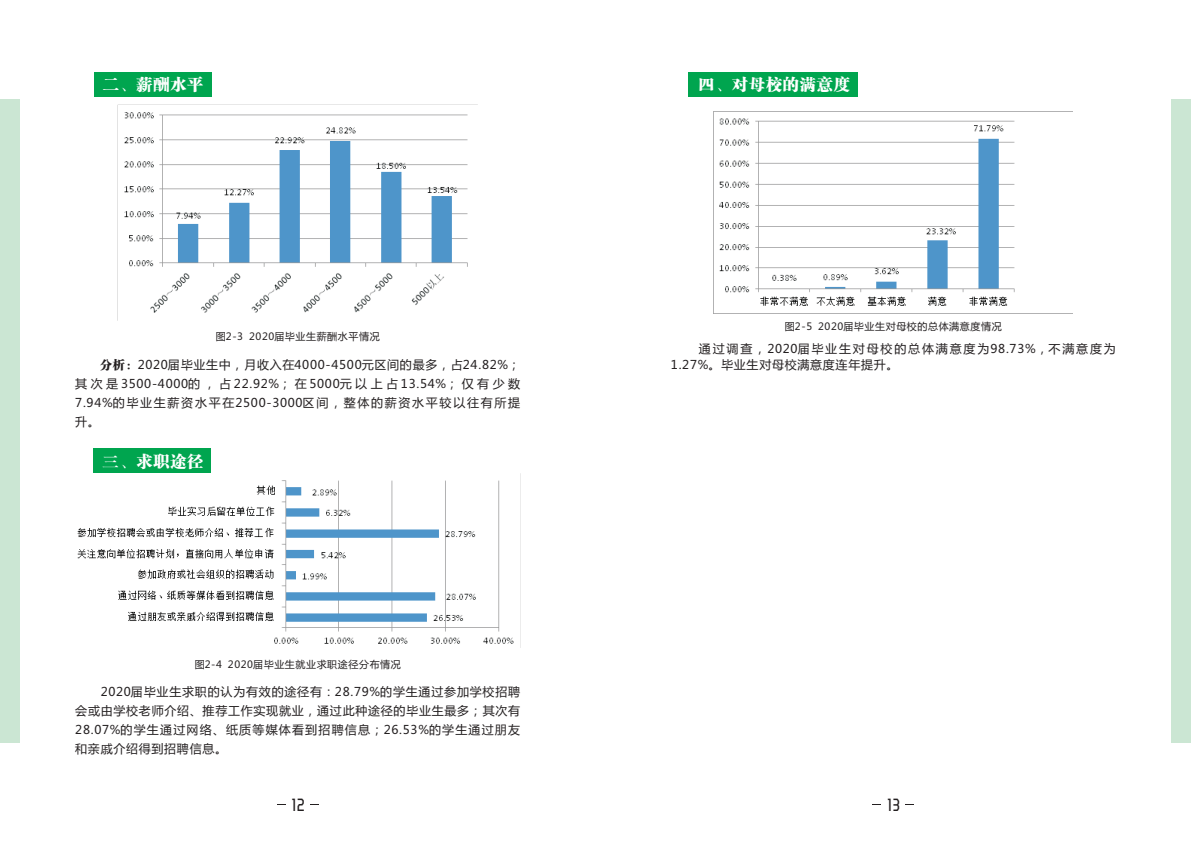
<style>
.page{position:relative;width:1191px;height:842px;background:#fff}
.page>*{position:absolute;margin:0;border:0;box-sizing:border-box;transform-origin:0 0}
.t1{font:condensed 18px "RTWS Shang Go G0 v 1";color:#231f20}
.t2{font:16px "FZCSK GBK1 0";letter-spacing:.055em;color:#fff}
.t3{font:12px/19px "Microsoft Ya Hei";letter-spacing:.1em;color:#231f20;text-align:justify}
.t4{font:12px/15.8px "Microsoft Ya Hei";letter-spacing:.12em;color:#231f20}
.t5{font:10px "Microsoft Ya Hei";letter-spacing:.06em;color:#231f20}
.s1{font-family:"FZCSK GBK1 0"}
</style>
<div class="page">
<img style="left:124px;top:112px;width:344px;height:201px">
<img style="left:77px;top:480px;width:437px;height:164px">
<img style="left:713px;top:112px;width:360px;height:202px">
<div style="left:1171px;top:99px;width:20px;height:644px;background:#cbe6d3"></div>
<div style="left:0;top:99px;width:19px;height:644px;background:#cbe6d3"></div>
<div style="left:95px;top:72px;width:117px;height:25px;background:#00a54f"></div>
<div style="left:93px;top:448px;width:118px;height:25px;background:#00a54f"></div>
<div style="left:688px;top:72px;width:169px;height:25px;background:#00a54f"></div>
<h2 class="t2" style="left:103px;top:75px;width:102px">二、薪酬水平</h2>
<p class="t5" style="left:216px;top:332px;width:165px">图2-3 2020届毕业生薪酬水平情况</p>
<p class="t3" style="left:75px;top:356px;width:446px;text-indent:25px"><span class="s1">分析：</span>2020届毕业生中，月收入在4000-4500元区间的最多，占24.82%；其次是 3500-4000的，占 22.92%；在 5000元以上占 13.54%；仅有少数7.94%的毕业生薪资水平在2500-3000区间，整体的薪资水平较以往有所提升。</p>
<h2 class="t2" style="left:103px;top:452px;width:102px">三、求职途径</h2>
<p class="t5" style="left:195px;top:660px;width:208px">图2-4 2020届毕业生就业求职途径分布情况</p>
<p class="t3" style="left:75px;top:683px;width:446px;text-indent:25px">2020届毕业生求职的认为有效的途径有：28.79%的学生通过参加学校招聘会或由学校老师介绍、推荐工作实现就业，通过此种途径的毕业生最多；其次有28.07%的学生通过网络、纸质等媒体看到招聘信息；26.53%的学生通过朋友和亲戚介绍得到招聘信息。</p>
<h2 class="t2" style="left:698px;top:75px;width:153px">四、对母校的满意度</h2>
<p class="t5" style="left:785px;top:322px;width:218px">图2-5 2020届毕业生对母校的总体满意度情况</p>
<p class="t4" style="left:671px;top:342px;width:446px;text-indent:28px">通过调查，2020届毕业生对母校的总体满意度为98.73%，不满意度为<br>1.27%。毕业生对母校满意度连年提升。</p>
<h1 class="t1" style="left:291px;top:795px;width:15px">12</h1>
<h1 class="t1" style="left:887px;top:795px;width:14px">13</h1>
</div>
